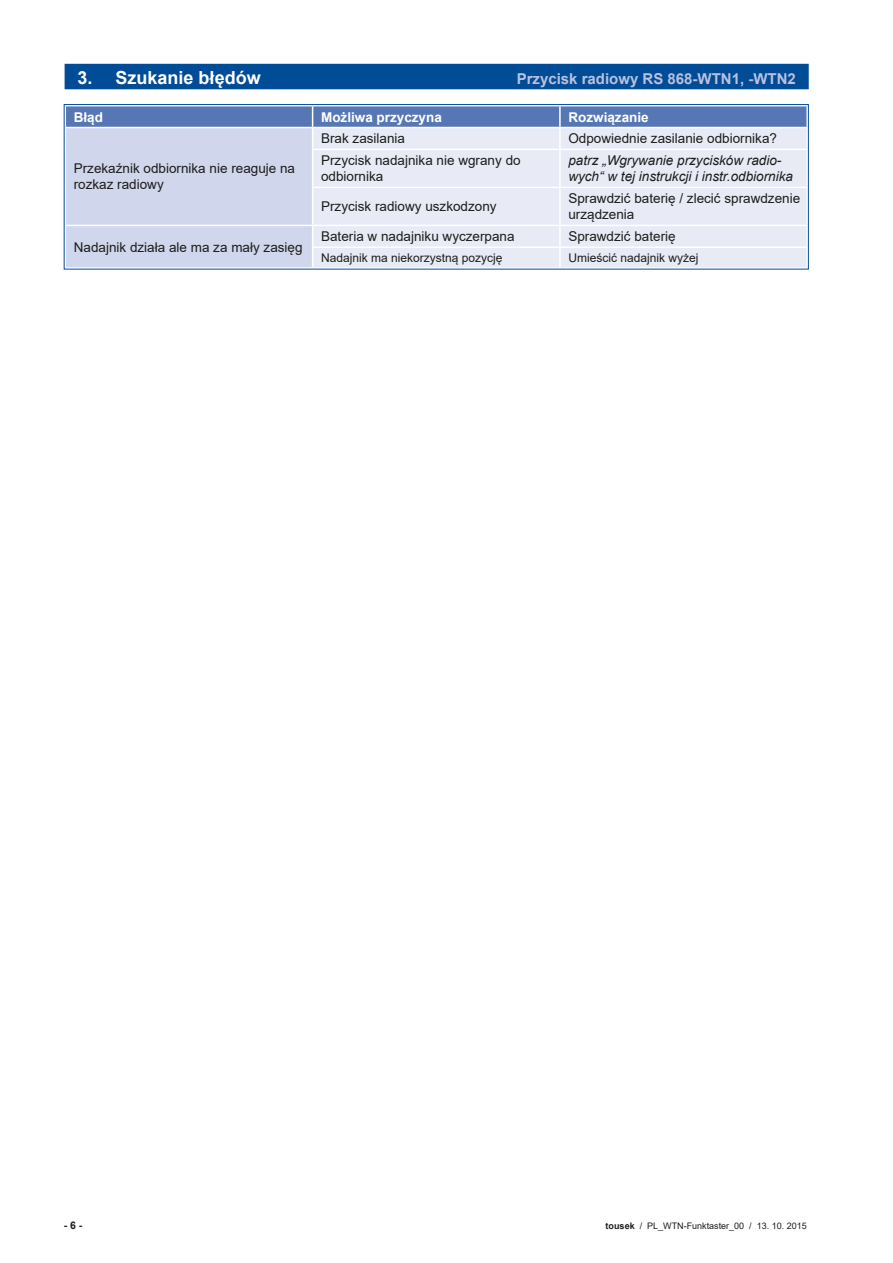
<style>
.page{position:relative;width:893px;height:1263px;background:#fff}
.page>*{position:absolute;margin:0;border:0;box-sizing:border-box;transform-origin:0 0}
.t1{font:700 18px "Arial";color:#fff}
.t2{font:700 15px "Arial";color:#b9c1e0}
.t3{font:13.5px/16.2px "Arial";color:#1d1d1b}
.t4{font:italic 13.5px/16.2px "Arial";color:#1d1d1b}
.t5{font:700 13.5px "Arial";color:#fff}
.t6{font:12px "Arial";color:#1d1d1b}
.t7{font:700 10.5px "Arial";color:#1d1d1b}
.t8{font:9px "Arial";color:#1d1d1b}
.s1{font-weight:700}
</style>
<div class="page">
<div style="left:65px;top:64px;width:744px;height:25px;background:#004c96"></div>
<svg style="left:66px;top:106px;width:741px;height:161px;background:#d0d6eb"></svg>
<div style="left:64px;top:104px;width:745px;height:165px;border:1px solid #004b94"></div>
<h1 class="t1" style="left:77px;top:65px;width:185px">3. Szukanie błędów</h1>
<p class="t2" style="left:517px;top:68px;width:281px">Przycisk radiowy RS 868-WTN1, -WTN2</p>
<p class="t5" style="left:74px;top:107px;width:31px">Błąd</p>
<p class="t5" style="left:321px;top:107px;width:122px">Możliwa przyczyna</p>
<p class="t5" style="left:568px;top:107px;width:82px">Rozwiązanie</p>
<p class="t3" style="left:74px;top:160px;width:223px">Przekaźnik odbiornika nie reaguje na rozkaz radiowy</p>
<p class="t3" style="left:321px;top:130px;width:86px">Brak zasilania</p>
<p class="t3" style="left:568px;top:130px;width:210px">Odpowiednie zasilanie odbiornika?</p>
<p class="t3" style="left:321px;top:152px;width:201px">Przycisk nadajnika nie wgrany do odbiornika</p>
<p class="t4" style="left:568px;top:153px;width:226px">patrz „Wgrywanie przycisków radio&shy;wych“ w tej instrukcji i instr.odbiornika</p>
<p class="t3" style="left:321px;top:198px;width:177px">Przycisk radiowy uszkodzony</p>
<p class="t3" style="left:568px;top:190px;width:233px">Sprawdzić baterię / zlecić sprawdzenie urządzenia</p>
<p class="t3" style="left:74px;top:239px;width:230px">Nadajnik działa ale ma za mały zasięg</p>
<p class="t3" style="left:321px;top:228px;width:195px">Bateria w nadajniku wyczerpana</p>
<p class="t3" style="left:568px;top:228px;width:109px">Sprawdzić baterię</p>
<p class="t6" style="left:321px;top:249px;width:183px">Nadajnik ma niekorzystną pozycję</p>
<p class="t6" style="left:568px;top:249px;width:132px">Umieścić nadajnik wyżej</p>
<p class="t7" style="left:64px;top:1218px;width:20px">-6-</p>
<p class="t8" style="left:606px;top:1219px;width:203px"><span class="s1">tousek</span> / PL_WTN-Funktaster_00 / 13. 10. 2015</p>
</div>
